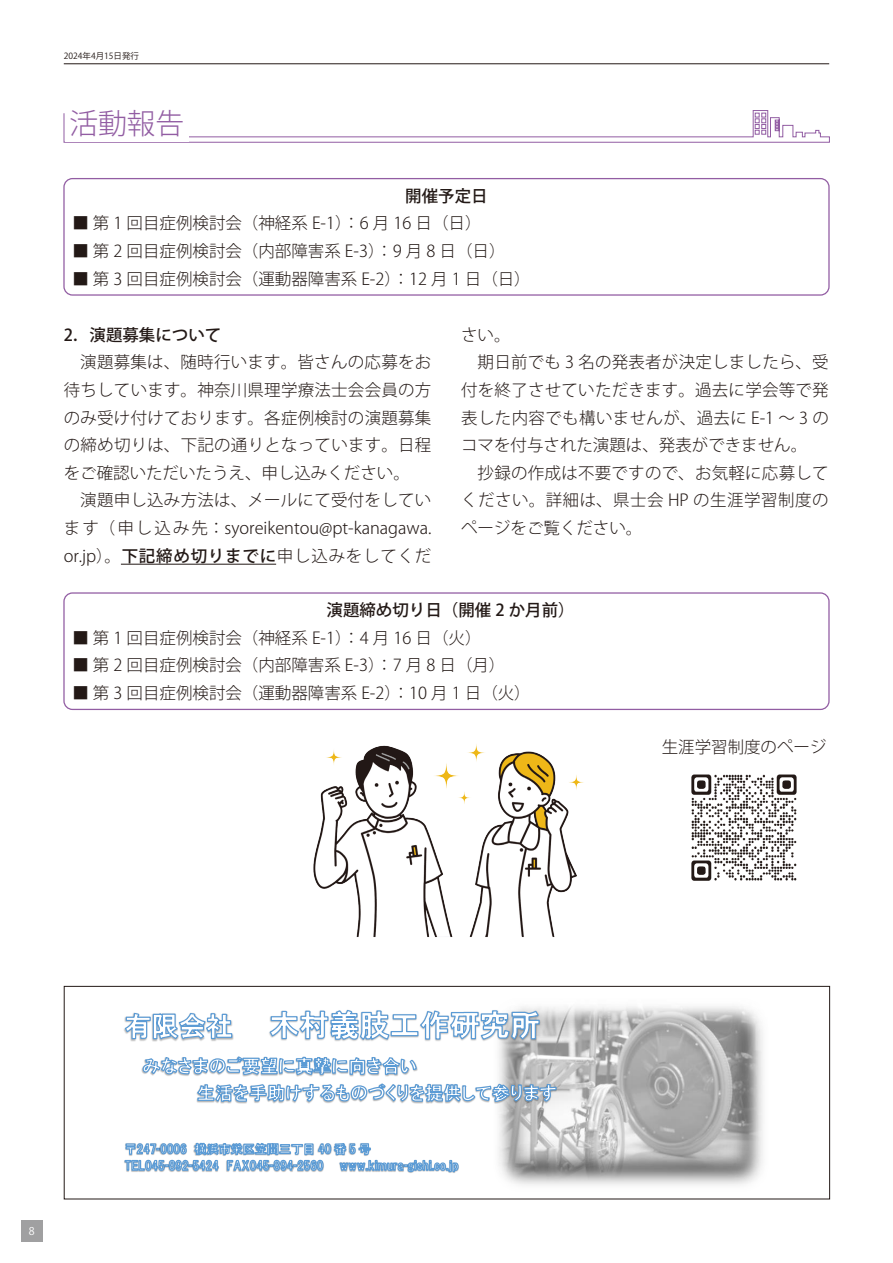
<style>
.page{position:relative;width:893px;height:1263px;background:#fff}
.page>*{position:absolute;margin:0;border:0;box-sizing:border-box;transform-origin:0 0}
.t1{font:300 28.65px "Koz Go Pro";color:#925da3}
.t2{font:300 16.5px/27.6px "Koz Go Pro";color:#231916;text-align:justify}
.t3{font:500 16.5px "Koz Go Pro";color:#231916}
.t4{font:300 16.5px "Koz Go Pro";letter-spacing:.025em;color:#231916}
.t5{font:300 16.5px "Koz Go Pro";letter-spacing:.035em;color:#231916}
.t6{font:10.65px "Koz Go Pro";color:#fff}
.t7{font:8.55px "Koz Go Pro";color:#231916}
.s1{font-weight:500}
</style>
<div class="page">
<div style="left:21px;top:1220px;width:22px;height:22px;background:#a0a0a1"></div>
<hr style="left:64px;top:64px;width:765px;height:1px;background:#231916">
<div style="left:63px;top:178px;width:767px;height:118px;border:1px solid #925da3;border-radius:9px"></div>
<div style="left:63px;top:592px;width:767px;height:118px;border:1px solid #925da3;border-radius:9px"></div>
<hr style="left:121px;top:564px;width:155px;height:1px;background:#231916">
<svg style="left:64px;top:110px;width:766px;height:33px"></svg>
<div style="left:65px;top:105px;width:124px;height:37px;background:#fff"></div>
<img style="left:313px;top:744px;width:271px;height:193px">
<img style="left:691px;top:774px;width:106px;height:107px">
<img style="left:498px;top:1006px;width:265px;height:179px">
<svg style="left:124px;top:1008px;width:433px;height:110px"></svg>
<svg style="left:124px;top:1142px;width:335px;height:31px"></svg>
<div style="left:64px;top:986px;width:766px;height:213px;border:1px solid #231916"></div>
<p class="t7" style="left:64px;top:51px;width:77px">2024年4月15日発行</p>
<h1 class="t1" style="left:70px;top:105px;width:116px">活動報告</h1>
<p class="t3" style="left:405px;top:185px;width:84px">開催予定日</p>
<p class="t2" style="left:72px;top:209px;width:410px">■ 第 1 回目症例検討会（神経系 E-1）：6 月 16 日（日）</p>
<p class="t2" style="left:72px;top:237px;width:434px">■ 第 2 回目症例検討会（内部障害系 E-3）：9 月 8 日（日）</p>
<p class="t2" style="left:72px;top:265px;width:460px">■ 第 3 回目症例検討会（運動器障害系 E-2）： 12 月 1 日（日）</p>
<p class="t3" style="left:64px;top:324px;width:159px">2．演題募集について</p>
<p class="t2" style="left:64px;top:349px;width:369px;text-indent:16px">演題募集は、随時行います。皆さんの応募をお待ちしています。神奈川県理学療法士会会員の方のみ受け付けております。各症例検討の演題募集の締め切りは、下記の通りとなっています。日程をご確認いただいたうえ、申し込みください。</p>
<p class="t2" style="left:64px;top:487px;width:369px;text-indent:16px">演題申し込み方法は、メールにて受付をしています（申し込み先：syoreikentou@pt-kanagawa. or.jp）。<span class="s1">下記締め切りまでに</span>申し込みをしてくだ</p>
<p class="t2" style="left:461px;top:321px;width:51px">さい。</p>
<p class="t2" style="left:478px;top:348px;width:353px">期日前でも 3 名の発表者が決定しましたら、受</p>
<p class="t2" style="left:461px;top:376px;width:369px">付を終了させていただきます。過去に学会等で発</p>
<p class="t4" style="left:461px;top:407px;width:369px">表した内容でも構いませんが、過去に E-1 ～ 3 の</p>
<p class="t2" style="left:461px;top:431px;width:348px">コマを付与された演題は、発表ができません。</p>
<p class="t2" style="left:478px;top:459px;width:353px">抄録の作成は不要ですので、お気軽に応募して</p>
<p class="t5" style="left:461px;top:490px;width:369px">ください。詳細は、県士会 HP の生涯学習制度の</p>
<p class="t2" style="left:461px;top:514px;width:183px">ページをご覧ください。</p>
<p class="t3" style="left:326px;top:599px;width:250px">演題締め切り日（開催 2 か月前）</p>
<p class="t2" style="left:72px;top:624px;width:410px">■ 第 1 回目症例検討会（神経系 E-1）：4 月 16 日（火）</p>
<p class="t2" style="left:72px;top:651px;width:434px">■ 第 2 回目症例検討会（内部障害系 E-3）：7 月 8 日（月）</p>
<p class="t2" style="left:72px;top:679px;width:460px">■ 第 3 回目症例検討会（運動器障害系 E-2）： 10 月 1 日（火）</p>
<p class="t2" style="left:662px;top:733px;width:166px">生涯学習制度のページ</p>
<p class="t6" style="left:29px;top:1224px;width:7px">8</p>
</div>
